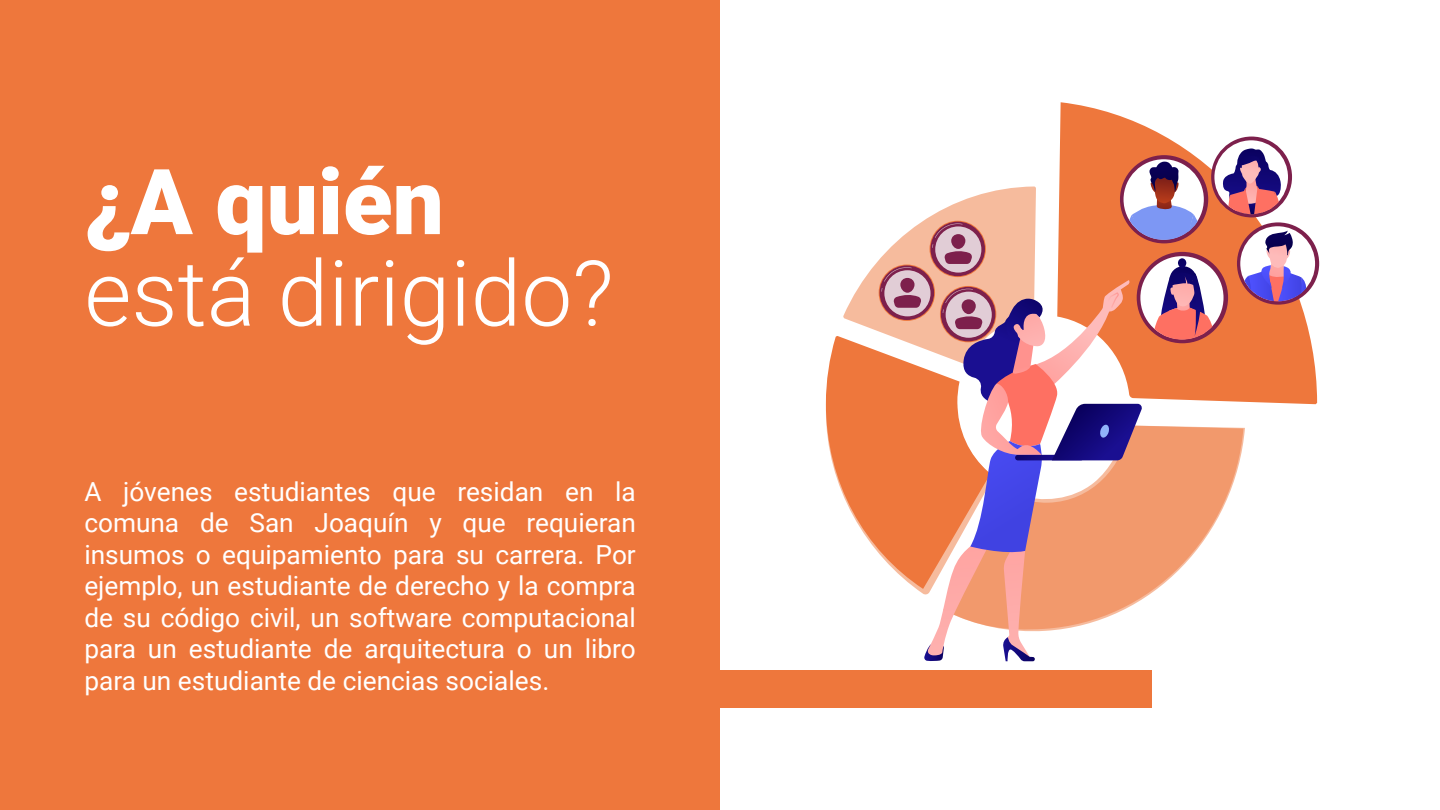
<style>
.page{position:relative;width:1440px;height:810px;background:#fff}
.page>*{position:absolute;margin:0;border:0;box-sizing:border-box;transform-origin:0 0}
.t1{font:300 91.05px "Roboto";color:#fff}
.t2{font:900 91.05px "Roboto";color:#fff}
.t3{font:26.25px/31.5px "Roboto";color:#fff;text-align:justify}
</style>
<div class="page">
<div style="left:0;top:0;width:720px;height:810px;background:#ee773c"></div>
<div style="left:712px;top:670px;width:439px;height:38px;background:#ee773c"></div>
<svg style="left:1212px;top:427px;width:33px;height:101px;fill:#f2996c"></svg>
<svg style="left:1059px;top:102px;width:258px;height:302px;fill:#ee773c"></svg>
<svg style="left:1120px;top:155px;width:88px;height:88px"></svg>
<div style="left:1211px;top:137px;width:81px;height:80px;background:#7d204c;border-radius:50%"></div>
<div style="left:1214px;top:140px;width:74px;height:74px;background:#fff;border-radius:50%"></div>
<svg style="left:1223px;top:148px;width:58px;height:66px"></svg>
<div style="left:1137px;top:252px;width:91px;height:91px;background:#7d204c;border-radius:50%"></div>
<div style="left:1140px;top:256px;width:84px;height:83px;background:#fff;border-radius:50%"></div>
<svg style="left:1237px;top:222px;width:82px;height:83px"></svg>
<div style="left:1240px;top:226px;width:75px;height:75px;background:#fff;border-radius:50%"></div>
<svg style="left:1244px;top:231px;width:62px;height:70px"></svg>
<svg style="left:826px;top:162px;width:386px;height:499px"></svg>
<h1 class="t2" style="left:84px;top:138px;width:361px">¿A quién</h1>
<h1 class="t1" style="left:84px;top:230px;width:531px">está dirigido?</h1>
<p class="t3" style="left:84px;top:474px;width:553px">A jóvenes estudiantes que residan en la comuna de San Joaquín y que requieran insumos o equipamiento para su carrera. Por ejemplo, un estudiante de derecho y la compra de su código civil, un software computacional para un estudiante de arquitectura o un libro para un estudiante de ciencias sociales.</p>
</div>
